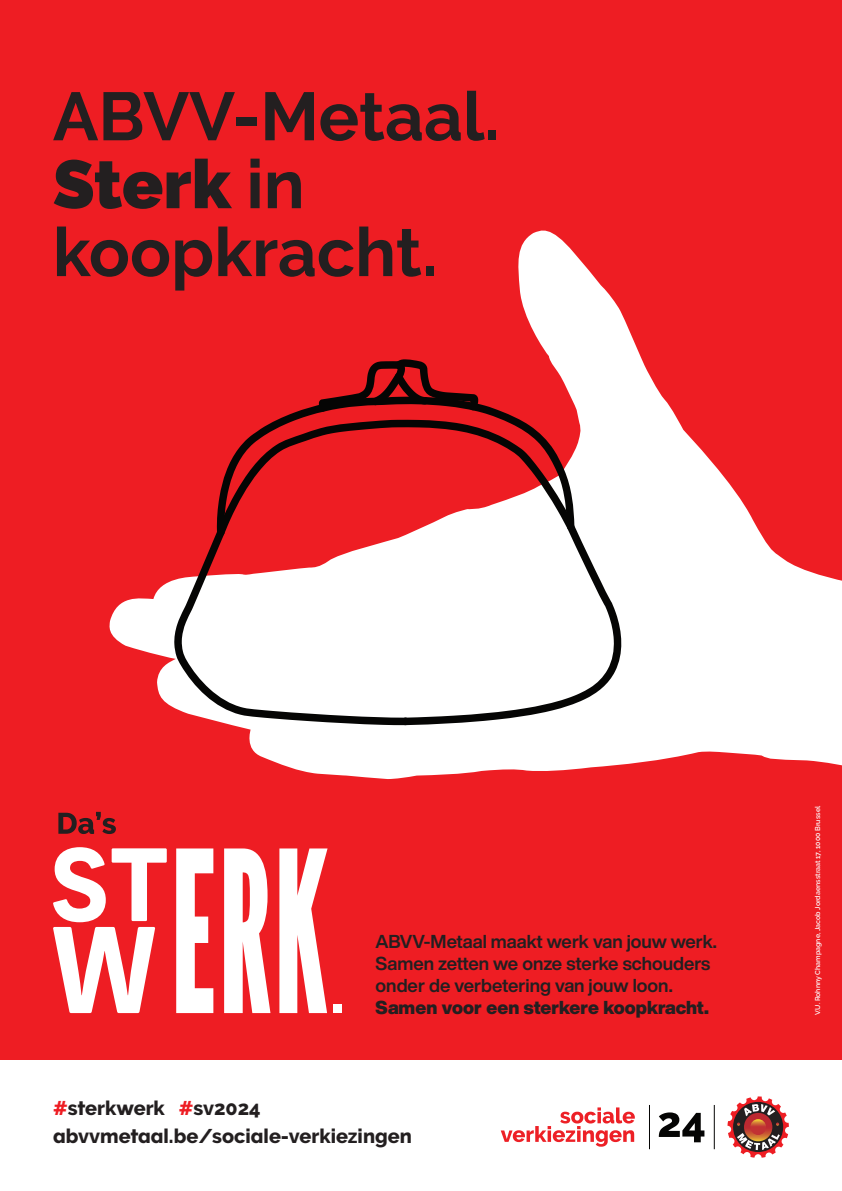
<style>
.page{position:relative;width:842px;height:1191px;background:#ee1d23}
.page>*{position:absolute;margin:0;border:0;box-sizing:border-box;transform-origin:0 0}
.t1{font:700 67.9px/67.9px "Raleway";color:#231f20}
.t2{font:800 19.8px/28px "Raleway";color:#231f20}
.t3{font:700 18.4px/22.1px "Helvetica Now Display";color:#231f20}
.t4{font:900 18.4px "Helvetica Now Display";color:#231f20}
.t5{font:600 7px "Raleway";color:#fff}
.s1{font-weight:900}
.s2{color:#ee1d23}
</style>
<div class="page">
<div style="left:0;top:1060px;width:842px;height:131px;background:#fff"></div>
<svg style="left:659px;top:1112px;width:45px;height:30px"></svg>
<svg style="left:501px;top:1107px;width:134px;height:39px"></svg>
<hr style="left:714px;top:1105px;width:1px;height:44px;background:#050504">
<hr style="left:649px;top:1105px;width:1px;height:44px;background:#050504">
<svg style="left:727px;top:1096px;width:62px;height:61px"></svg>
<svg style="left:744px;top:1112px;width:28px;height:29px"></svg>
<svg style="left:750px;top:1119px;width:16px;height:16px"></svg>
<svg style="left:53px;top:847px;width:114px;height:166px"></svg>
<svg style="left:176px;top:848px;width:152px;height:165px"></svg>
<div style="left:333px;top:1004px;width:9px;height:9px;background:#fff"></div>
<svg style="left:58px;top:812px;width:58px;height:22px"></svg>
<svg style="left:109px;top:230px;width:733px;height:549px"></svg>
<svg style="left:174px;top:420px;width:450px;height:305px;background:#eed4d5"></svg>
<svg style="left:217px;top:396px;width:357px;height:140px"></svg>
<svg style="left:319px;top:359px;width:160px;height:53px"></svg>
<h1 class="t1" style="left:53px;top:83px;width:448px">ABVV-Metaal.<br><span class="s1">Sterk</span> in koopkracht.</h1>
<p class="t3" style="left:376px;top:930px;width:343px">ABVV-Metaal maakt werk van jouw werk.<br>Samen zetten we onze sterke schouders onder de verbetering van jouw loon.</p>
<p class="t4" style="left:376px;top:994px;width:335px">Samen voor een sterkere koopkracht.</p>
<p class="t2" style="left:53px;top:1093px;width:360px"><span class="s2">#</span>sterkwerk <span class="s2">#</span>sv2024 abvvmetaal.be/sociale-verkiezingen</p>
<p class="t5" style="left:814px;top:1015px;width:210px;rotate:-90deg">V.U. Rohnny Champagne, Jacob Jordaensstraat 17, 1000 Brussel</p>
</div>
